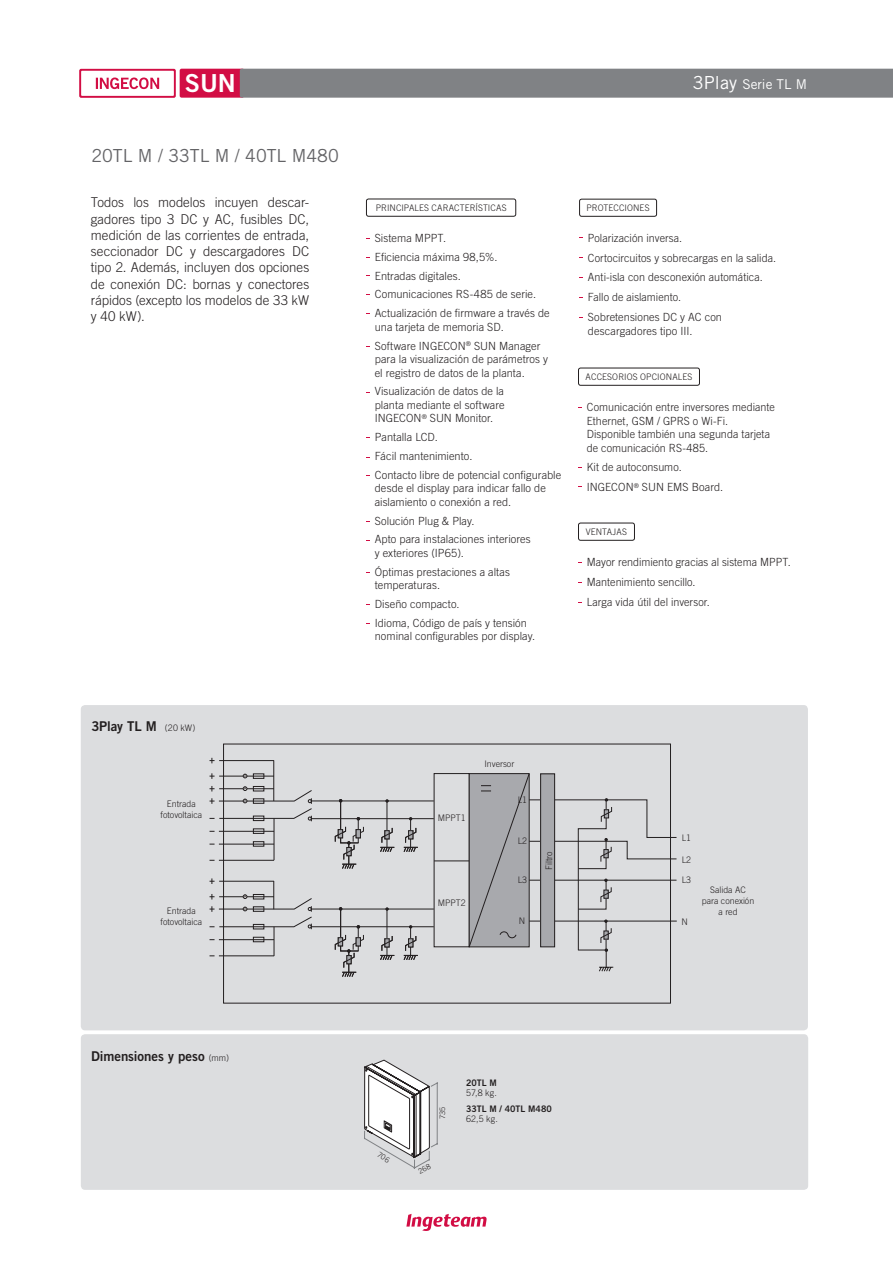
<style>
.page{position:relative;width:893px;height:1263px;background:#fff}
.page>*{position:absolute;margin:0;border:0;box-sizing:border-box;transform-origin:0 0}
.t1{font:24.9px "Trade Gothic LT Std Bd 2";color:#fff}
.t2{font:18px "Trade Gothic LT Std";color:#636366}
.TextoGeneral_justifi{font:300 13.5px/16.2px "Trade Gothic LT Std";color:#231f20;text-align:justify}
.texto_general{font:13.5px "Trade Gothic LT Std Bd 2";color:#231f20}
.texto_general_izquie{font:13.5px "Trade Gothic LT Std Bd 2";letter-spacing:-.01em;color:#231f20}
.t3{font:13.5px "Trade Gothic LT Std";color:#fff}
.protecciones_accesor{font:300 11.25px/13.5px "Trade Gothic LT Std";letter-spacing:.005em;color:#231f20}
.protecciones_accesor-2{font:300 11.25px/13.5px "Trade Gothic LT Std";letter-spacing:.005em;color:#231f20;scale:.96 1}
.esquema_electrico{font:300 9px/10.8px "Trade Gothic LT Std";color:#231f20;text-align:center}
.Nuevo_texto_columnas{font:300 9px "Trade Gothic LT Std";letter-spacing:.015em;color:#231f20}
.texto_general-2{font:9px "Trade Gothic LT Std Bd 2";letter-spacing:.005em;color:#231f20}
.texto_general-3{font:300 9px "Trade Gothic LT Std";letter-spacing:.03em;color:#231f20}
.texto_general-4{font:300 7.5px "Trade Gothic LT Std";color:#231f20}
.s1{font-size:18px}
.s2{font-family:"Trade Gothic LT Std";font-weight:300;font-size:9px}
</style>
<div class="page">
<svg style="left:79px;top:69px;width:97px;height:29px"></svg>
<div style="left:81px;top:71px;width:93px;height:25px;background:#fff"></div>
<svg style="left:96px;top:78px;width:63px;height:11px"></svg>
<svg style="left:180px;top:69px;width:713px;height:29px;background:#887981"></svg>
<div style="left:81px;top:1034px;width:727px;height:156px;background:#dcdddf;border-radius:4px"></div>
<div style="left:366px;top:199px;width:150px;height:17px;border:1px solid #231f20;border-radius:2px"></div>
<div style="left:579px;top:199px;width:78px;height:17px;border:1px solid #231f20;border-radius:2px"></div>
<div style="left:578px;top:523px;width:57px;height:17px;border:1px solid #231f20;border-radius:2px"></div>
<div style="left:578px;top:368px;width:122px;height:17px;border:1px solid #231f20;border-radius:2px"></div>
<div style="left:81px;top:705px;width:727px;height:325px;background:#dcdddf;border-radius:4px"></div>
<hr style="left:311px;top:909px;width:123px;height:1px;background:#231f20">
<hr style="left:311px;top:926px;width:123px;height:1px;background:#231f20">
<svg style="left:335px;top:907px;width:29px;height:70px"></svg>
<svg style="left:403px;top:925px;width:15px;height:35px"></svg>
<hr style="left:387px;top:910px;width:1px;height:45px;background:#231f20">
<svg style="left:380px;top:935px;width:14px;height:25px"></svg>
<hr style="left:273px;top:760px;width:1px;height:41px;background:#231f20">
<hr style="left:274px;top:818px;width:1px;height:42px;background:#231f20">
<hr style="left:219px;top:831px;width:55px;height:1px;background:#231f20">
<hr style="left:311px;top:801px;width:123px;height:1px;background:#231f20">
<hr style="left:311px;top:818px;width:123px;height:1px;background:#231f20">
<svg style="left:335px;top:799px;width:29px;height:70px"></svg>
<div style="left:253px;top:829px;width:11px;height:5px;border:1px solid #231f20"></div>
<hr style="left:219px;top:860px;width:55px;height:1px;background:#231f20">
<hr style="left:219px;top:844px;width:55px;height:1px;background:#231f20">
<div style="left:253px;top:841px;width:11px;height:5px;border:1px solid #231f20"></div>
<hr style="left:219px;top:776px;width:55px;height:1px;background:#231f20">
<div style="left:253px;top:773px;width:11px;height:6px;border:1px solid #231f20"></div>
<svg style="left:243px;top:774px;width:4px;height:4px"></svg>
<svg style="left:210px;top:773px;width:5px;height:6px"></svg>
<hr style="left:219px;top:760px;width:55px;height:1px;background:#231f20">
<svg style="left:210px;top:758px;width:5px;height:5px"></svg>
<svg style="left:403px;top:817px;width:15px;height:35px"></svg>
<hr style="left:387px;top:801px;width:1px;height:46px;background:#231f20">
<svg style="left:380px;top:827px;width:14px;height:25px"></svg>
<svg style="left:434px;top:773px;width:243px;height:199px"></svg>
<svg style="left:210px;top:786px;width:102px;height:35px"></svg>
<svg style="left:210px;top:878px;width:102px;height:78px"></svg>
<svg style="left:364px;top:1060px;width:123px;height:171px"></svg>
<h1 class="t1" style="left:185px;top:68px;width:53px">SUN</h1>
<p class="t3" style="left:693px;top:76px;width:115px"><span class="s1">3Play</span> Serie TL M</p>
<p class="t2" style="left:91px;top:145px;width:249px">20TL M / 33TL M / 40TL M480</p>
<p class="TextoGeneral_justifi" style="left:91px;top:194px;width:220px">Todos los modelos incuyen descar&shy;gadores tipo 3 DC y AC, fusibles DC, medición de las corrientes de entrada, seccionador DC y descargadores DC tipo 2. Además, incluyen dos opciones de conexión DC: bornas y conectores rápidos (excepto los modelos de 33 kW y 40 kW).</p>
<p class="texto_general_izquie" style="left:91px;top:717px;width:106px">3Play TL M <span class="s2">(20 kW)</span></p>
<p class="esquema_electrico" style="left:161px;top:798px;width:43px">Entrada fotovoltaica</p>
<p class="esquema_electrico" style="left:161px;top:905px;width:43px">Entrada fotovoltaica</p>
<p class="Nuevo_texto_columnas" style="left:376px;top:202px;width:132px">PRINCIPALES CARACTERÍSTICAS</p>
<p class="protecciones_accesor" style="left:375px;top:231px;width:73px">Sistema MPPT.</p>
<p class="protecciones_accesor" style="left:375px;top:250px;width:124px">Eficiencia máxima 98,5%.</p>
<p class="protecciones_accesor" style="left:375px;top:269px;width:88px">Entradas digitales.</p>
<p class="protecciones_accesor" style="left:375px;top:287px;width:163px">Comunicaciones RS-485 de serie.</p>
<p class="protecciones_accesor" style="left:375px;top:306px;width:177px">Actualización de firmware a través de una tarjeta de memoria SD.</p>
<p class="protecciones_accesor" style="left:375px;top:339px;width:175px">Software INGECON<sup>®</sup> SUN Manager para la visualización de parámetros y el registro de datos de la planta.</p>
<p class="protecciones_accesor" style="left:375px;top:384px;width:131px;text-align:justify">Visualización de datos de la planta mediante el software INGECON<sup>®</sup> SUN Monitor.</p>
<p class="protecciones_accesor" style="left:375px;top:430px;width:65px">Pantalla LCD.</p>
<p class="protecciones_accesor" style="left:375px;top:449px;width:99px">Fácil mantenimiento.</p>
<p class="protecciones_accesor" style="left:375px;top:468px;width:188px">Contacto libre de potencial configurable desde el display para indicar fallo de aislamiento o conexión a red.</p>
<p class="protecciones_accesor" style="left:375px;top:514px;width:101px">Solución Plug &amp; Play.</p>
<p class="protecciones_accesor" style="left:375px;top:533px;width:158px">Apto para instalaciones interiores y exteriores (IP65).</p>
<p class="protecciones_accesor" style="left:375px;top:565px;width:137px">Óptimas prestaciones a altas temperaturas.</p>
<p class="protecciones_accesor" style="left:375px;top:597px;width:86px">Diseño compacto.</p>
<p class="protecciones_accesor" style="left:375px;top:616px;width:162px">Idioma, Código de país y tensión nominal configurables por display.</p>
<p class="Nuevo_texto_columnas" style="left:586px;top:202px;width:65px">PROTECCIONES</p>
<p class="protecciones_accesor-2" style="left:588px;top:231px;width:100px">Polarización inversa.</p>
<p class="protecciones_accesor-2" style="left:588px;top:251px;width:198px">Cortocircuitos y sobrecargas en la salida.</p>
<p class="protecciones_accesor-2" style="left:588px;top:271px;width:184px">Anti-isla con desconexión automática.</p>
<p class="protecciones_accesor-2" style="left:588px;top:290px;width:99px">Fallo de aislamiento.</p>
<p class="protecciones_accesor" style="left:588px;top:310px;width:136px">Sobretensiones DC y AC con descargadores tipo III.</p>
<p class="Nuevo_texto_columnas" style="left:586px;top:371px;width:108px">ACCESORIOS OPCIONALES</p>
<p class="protecciones_accesor-2" style="left:587px;top:400px;width:197px">Comunicación entre inversores mediante Ethernet, GSM / GPRS o Wi-Fi.<br>Disponible también una segunda tarjeta de comunicación RS-485.</p>
<p class="protecciones_accesor-2" style="left:587px;top:460px;width:100px">Kit de autoconsumo.</p>
<p class="protecciones_accesor" style="left:587px;top:480px;width:138px">INGECON<sup>®</sup> SUN EMS Board.</p>
<p class="Nuevo_texto_columnas" style="left:586px;top:526px;width:43px">VENTAJAS</p>
<p class="protecciones_accesor-2" style="left:587px;top:555px;width:214px">Mayor rendimiento gracias al sistema MPPT.</p>
<p class="protecciones_accesor-2" style="left:587px;top:575px;width:115px">Mantenimiento sencillo.</p>
<p class="protecciones_accesor-2" style="left:587px;top:595px;width:130px">Larga vida útil del inversor.</p>
<p class="esquema_electrico" style="left:484px;top:759px;width:31px">Inversor</p>
<p class="esquema_electrico" style="left:438px;top:812px;width:29px">MPPT1</p>
<p class="esquema_electrico" style="left:438px;top:898px;width:29px">MPPT2</p>
<p class="esquema_electrico" style="left:518px;top:794px;width:11px">L1</p>
<p class="esquema_electrico" style="left:518px;top:835px;width:11px">L2</p>
<p class="esquema_electrico" style="left:518px;top:875px;width:11px">L3</p>
<p class="esquema_electrico" style="left:519px;top:915px;width:8px">N</p>
<p class="esquema_electrico" style="left:682px;top:916px;width:8px">N</p>
<p class="esquema_electrico" style="left:682px;top:832px;width:11px">L1</p>
<p class="esquema_electrico" style="left:543px;top:870px;width:20px;rotate:-90deg">Filtro</p>
<p class="esquema_electrico" style="left:682px;top:854px;width:11px">L2</p>
<p class="esquema_electrico" style="left:682px;top:875px;width:11px">L3</p>
<p class="esquema_electrico" style="left:710px;top:884px;width:37px">Salida AC</p>
<p class="esquema_electrico" style="left:702px;top:895px;width:54px">para conexión</p>
<p class="esquema_electrico" style="left:718px;top:906px;width:21px">a red</p>
<p class="texto_general" style="left:91px;top:1048px;width:140px">Dimensiones y peso <span class="s2">(mm)</span></p>
<p class="texto_general-4" style="left:438px;top:1119px;width:14px;rotate:-90deg">735</p>
<p class="texto_general-2" style="left:466px;top:1077px;width:32px">20TL M</p>
<p class="texto_general-3" style="left:466px;top:1087px;width:32px">57,8 kg.</p>
<p class="texto_general-2" style="left:466px;top:1103px;width:87px">33TL M / 40TL M480</p>
<p class="texto_general-3" style="left:466px;top:1114px;width:33px">62,5 kg.</p>
</div>
